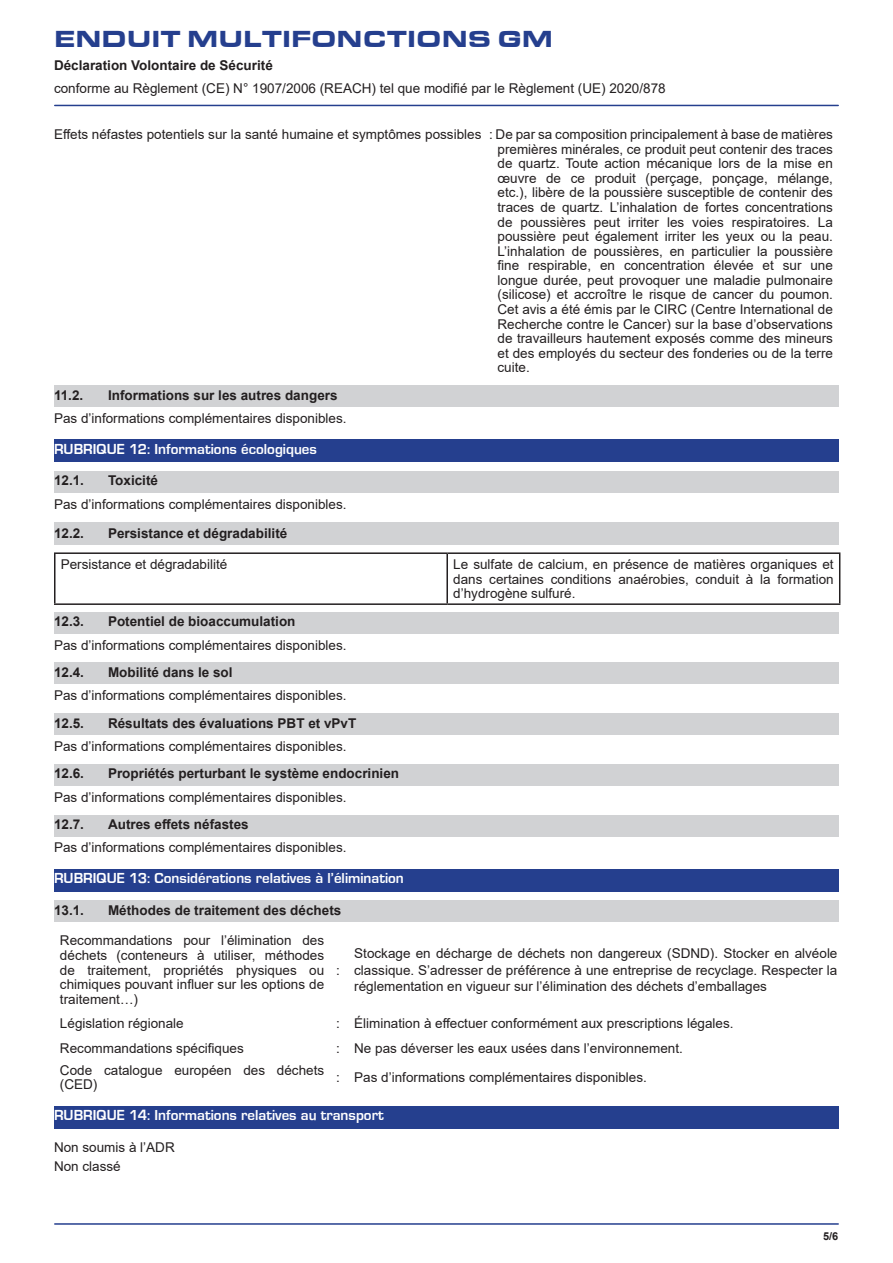
<style>
.page{position:relative;width:893px;height:1263px;background:#fff}
.page>*{position:absolute;margin:0;border:0;box-sizing:border-box;transform-origin:0 0}
.t1{font:900 24px "Eurostile Extended";color:#253f8e}
.t2{font:15px "Eurostile Bld";color:#fff}
.t3{font:13.5px/14.5px "Arial";color:#231f20;text-align:justify}
.t4{font:700 13.5px "Arial";color:#231f20}
.t5{font:700 10.95px "Arial";color:#231f20}
</style>
<div class="page">
<hr style="left:55px;top:105px;width:783px;height:1px;background:#253f8e">
<hr style="left:55px;top:1223px;width:783px;height:2px;background:#253f8e">
<div style="left:54px;top:385px;width:785px;height:22px;background:#d1d2d4"></div>
<div style="left:54px;top:439px;width:785px;height:23px;background:#253f8e"></div>
<div style="left:54px;top:471px;width:785px;height:21px;background:#d1d2d4"></div>
<div style="left:54px;top:522px;width:785px;height:23px;background:#d1d2d4"></div>
<div style="left:54px;top:612px;width:785px;height:21px;background:#d1d2d4"></div>
<div style="left:54px;top:663px;width:785px;height:21px;background:#d1d2d4"></div>
<div style="left:54px;top:713px;width:785px;height:22px;background:#d1d2d4"></div>
<div style="left:54px;top:764px;width:785px;height:21px;background:#d1d2d4"></div>
<div style="left:54px;top:815px;width:785px;height:21px;background:#d1d2d4"></div>
<div style="left:54px;top:869px;width:785px;height:22px;background:#253f8e"></div>
<div style="left:54px;top:901px;width:785px;height:21px;background:#d1d2d4"></div>
<div style="left:54px;top:1106px;width:785px;height:22px;background:#253f8e"></div>
<hr style="left:54px;top:552px;width:393px;height:2px;background:#231f20">
<hr style="left:54px;top:554px;width:2px;height:49px;background:#231f20">
<hr style="left:447px;top:552px;width:393px;height:2px;background:#231f20">
<hr style="left:446px;top:554px;width:2px;height:49px;background:#231f20">
<hr style="left:839px;top:554px;width:1px;height:49px;background:#231f20">
<hr style="left:54px;top:603px;width:393px;height:2px;background:#231f20">
<hr style="left:447px;top:603px;width:393px;height:2px;background:#231f20">
<h1 class="t1" style="left:54px;top:25px;width:501px">ENDUIT MULTIFONCTIONS GM</h1>
<p class="t4" style="left:54px;top:56px;width:220px">Déclaration Volontaire de Sécurité</p>
<p class="t3" style="left:54px;top:81px;width:613px">conforme au Règlement (CE) N° 1907/2006 (REACH) tel que modifié par le Règlement (UE) 2020/878</p>
<p class="t3" style="left:497px;top:127px;width:337px;text-indent:-443px">Effets néfastes potentiels sur la santé humaine et symptômes possibles : De par sa composition principalement à base de matières premières minérales, ce produit peut contenir des traces de quartz. Toute action mécanique lors de la mise en œuvre de ce produit (perçage, ponçage, mélange, etc.), libère de la poussière susceptible de contenir des traces de quartz. L’inhalation de fortes concentrations de poussières peut irriter les voies respiratoires. La poussière peut également irriter les yeux ou la peau.<br>L’inhalation de poussières, en particulier la poussière fine respirable, en concentration élevée et sur une longue durée, peut provoquer une maladie pulmonaire (silicose) et accroître le risque de cancer du poumon.<br>Cet avis a été émis par le CIRC (Centre International de Recherche contre le Cancer) sur la base d’observations de travailleurs hautement exposés comme des mineurs et des employés du secteur des fonderies ou de la terre cuite.</p>
<p class="t4" style="left:54px;top:385px;width:31px">11.2.</p>
<p class="t4" style="left:108px;top:385px;width:231px">Informations sur les autres dangers</p>
<p class="t3" style="left:54px;top:411px;width:294px">Pas d’informations complémentaires disponibles.</p>
<p class="t2" style="left:54px;top:440px;width:264px">RUBRIQUE 12: Informations écologiques</p>
<p class="t4" style="left:54px;top:471px;width:32px">12.1.</p>
<p class="t4" style="left:108px;top:471px;width:52px">Toxicité</p>
<p class="t3" style="left:54px;top:497px;width:294px">Pas d’informations complémentaires disponibles.</p>
<p class="t4" style="left:54px;top:523px;width:32px">12.2.</p>
<p class="t4" style="left:108px;top:523px;width:181px">Persistance et dégradabilité</p>
<p class="t3" style="left:61px;top:557px;width:168px">Persistance et dégradabilité</p>
<p class="t3" style="left:453px;top:557px;width:382px">Le sulfate de calcium, en présence de matières organiques et dans certaines conditions anaérobies, conduit à la formation d’hydrogène sulfuré.</p>
<p class="t4" style="left:54px;top:612px;width:32px">12.3.</p>
<p class="t4" style="left:108px;top:612px;width:189px">Potentiel de bioaccumulation</p>
<p class="t3" style="left:54px;top:637px;width:294px">Pas d’informations complémentaires disponibles.</p>
<p class="t4" style="left:54px;top:663px;width:32px">12.4.</p>
<p class="t4" style="left:108px;top:663px;width:126px">Mobilité dans le sol</p>
<p class="t3" style="left:54px;top:688px;width:294px">Pas d’informations complémentaires disponibles.</p>
<p class="t4" style="left:54px;top:713px;width:32px">12.5.</p>
<p class="t4" style="left:108px;top:713px;width:250px">Résultats des évaluations PBT et vPvT</p>
<p class="t3" style="left:54px;top:739px;width:294px">Pas d’informations complémentaires disponibles.</p>
<p class="t4" style="left:54px;top:764px;width:32px">12.6.</p>
<p class="t4" style="left:108px;top:764px;width:293px">Propriétés perturbant le système endocrinien</p>
<p class="t3" style="left:54px;top:790px;width:294px">Pas d’informations complémentaires disponibles.</p>
<p class="t4" style="left:54px;top:815px;width:32px">12.7.</p>
<p class="t4" style="left:108px;top:815px;width:142px">Autres effets néfastes</p>
<p class="t3" style="left:54px;top:840px;width:294px">Pas d’informations complémentaires disponibles.</p>
<p class="t2" style="left:54px;top:870px;width:351px">RUBRIQUE 13: Considérations relatives à l’élimination</p>
<p class="t4" style="left:54px;top:900px;width:32px">13.1.</p>
<p class="t4" style="left:108px;top:900px;width:235px">Méthodes de traitement des déchets</p>
<p class="t3" style="left:60px;top:933px;width:266px">Recommandations pour l’élimination des déchets (conteneurs à utiliser, méthodes de traitement, propriétés physiques ou chimiques pouvant influer sur les options de traitement…)</p>
<p class="t3" style="left:354px;top:945px;width:485px;line-height:16.2px">Stockage en décharge de déchets non dangereux (SDND). Stocker en alvéole classique. S’adresser de préférence à une entreprise de recyclage. Respecter la réglementation en vigueur sur l’élimination des déchets d’emballages</p>
<p class="t3" style="left:336px;top:962px;width:5px">:</p>
<p class="t3" style="left:60px;top:1016px;width:125px">Législation régionale</p>
<p class="t3" style="left:336px;top:1016px;width:399px">: Élimination à effectuer conformément aux prescriptions légales.</p>
<p class="t3" style="left:60px;top:1041px;width:185px">Recommandations spécifiques</p>
<p class="t3" style="left:336px;top:1041px;width:348px">: Ne pas déverser les eaux usées dans l’environnement.</p>
<p class="t3" style="left:60px;top:1063px;width:266px">Code catalogue européen des déchets (CED)</p>
<p class="t3" style="left:336px;top:1070px;width:312px">: Pas d’informations complémentaires disponibles.</p>
<p class="t2" style="left:54px;top:1107px;width:331px">RUBRIQUE 14: Informations relatives au transport</p>
<p class="t3" style="left:54px;top:1137px;width:122px;line-height:18.8px">Non soumis à l’ADR<br>Non classé</p>
<p class="t5" style="left:823px;top:1228px;width:17px">5/6</p>
</div>
